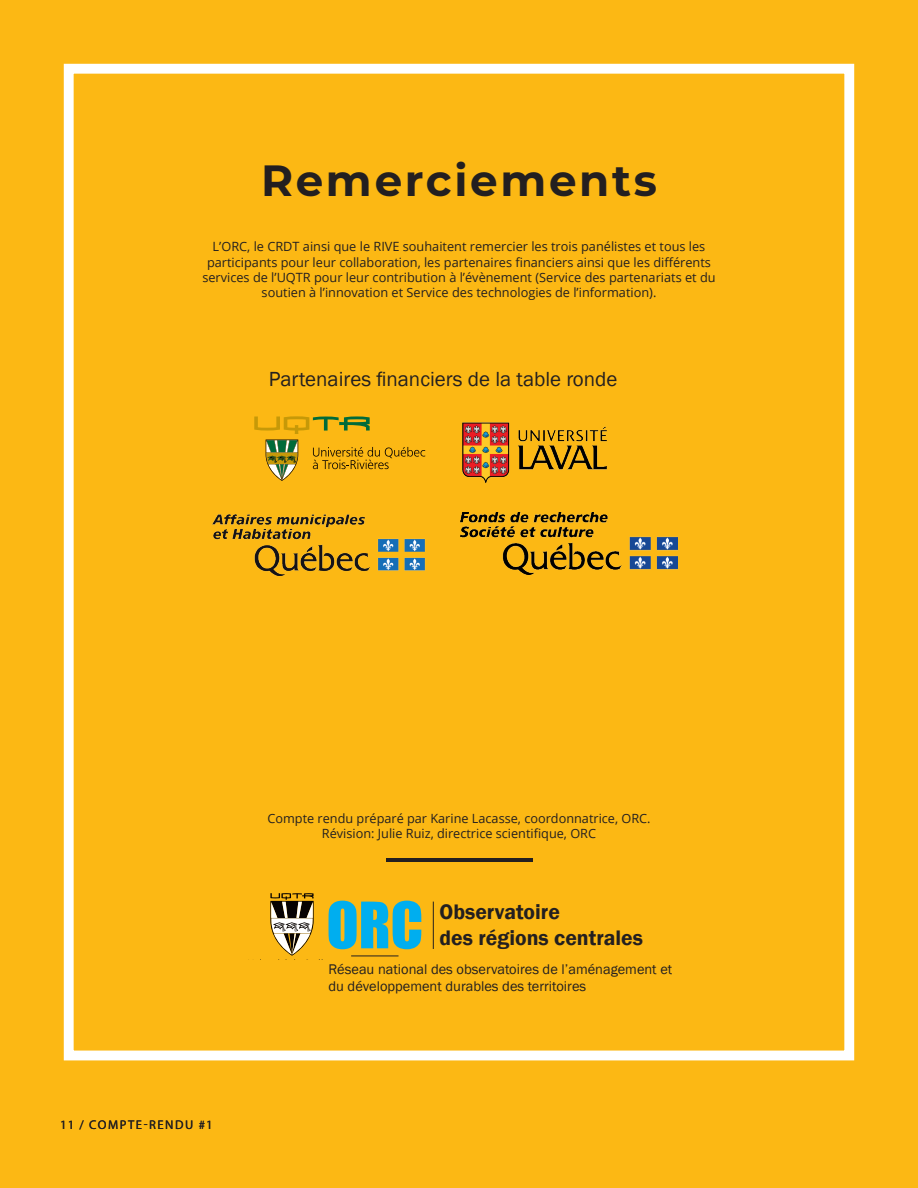
<style>
.page{position:relative;width:918px;height:1188px;background:#fcb814}
.page>*{position:absolute;margin:0;border:0;box-sizing:border-box;transform-origin:0 0}
.t1{font:59.1px "Impact";color:#00aeef}
.t2{font:700 43.65px "Montserrat";letter-spacing:.06em;color:#231f20}
.t3{font:600 21.6px/26px "Franklin Gothic";color:#231f20}
.t4{font:21px "Franklin Gothic";color:#231f20}
.t5{font:14.4px/17.2px "Franklin Gothic";color:#231f20}
.t6{font:12.75px/15.3px "Open Sans";color:#231f20;text-align:center}
.t7{font:12.75px "Myriad Pro";letter-spacing:.12em;color:#231f20}
</style>
<div class="page">
<img style="left:460px;top:512px;width:217px;height:63px">
<div style="left:64px;top:64px;width:790px;height:996px;border:10px solid #fff"></div>
<hr style="left:386px;top:858px;width:147px;height:3px;background:#231f20">
<img style="left:462px;top:422px;width:145px;height:62px">
<svg style="left:313px;top:447px;width:112px;height:22px"></svg>
<svg style="left:266px;top:440px;width:32px;height:41px"></svg>
<svg style="left:254px;top:416px;width:116px;height:18px"></svg>
<img style="left:212px;top:514px;width:214px;height:62px">
<hr style="left:433px;top:902px;width:1px;height:47px;background:#231f20">
<hr style="left:351px;top:956px;width:48px;height:1px;background:#231f20">
<svg style="left:270px;top:893px;width:44px;height:63px"></svg>
<h2 class="t2" style="left:261px;top:149px;width:397px">Remerciements</h2>
<p class="t6" style="left:202px;top:239px;width:515px">L’ORC, le CRDT ainsi que le RIVE souhaitent remercier les trois panélistes et tous les participants pour leur collaboration, les partenaires financiers ainsi que les différents services de l’UQTR pour leur contribution à l’évènement (Service des partenariats et du soutien à l’innovation et Service des technologies de l’information).</p>
<h3 class="t4" style="left:269px;top:366px;width:350px">Partenaires financiers de la table ronde</h3>
<p class="t6" style="left:267px;top:810px;width:385px">Compte rendu préparé par Karine Lacasse, coordonnatrice, ORC.<br>Révision: Julie Ruiz, directrice scientifique, ORC</p>
<p class="t7" style="left:60px;top:1117px;width:154px">11 / COMPTE-RENDU #1</p>
<h1 class="t1" style="left:326px;top:879px;width:98px">ORC</h1>
<h3 class="t3" style="left:440px;top:899px;width:205px">Observatoire<br>des régions centrales</h3>
<p class="t5" style="left:328px;top:961px;width:345px">Réseau national des observatoires de l’aménagement et du développement durables des territoires</p>
</div>
